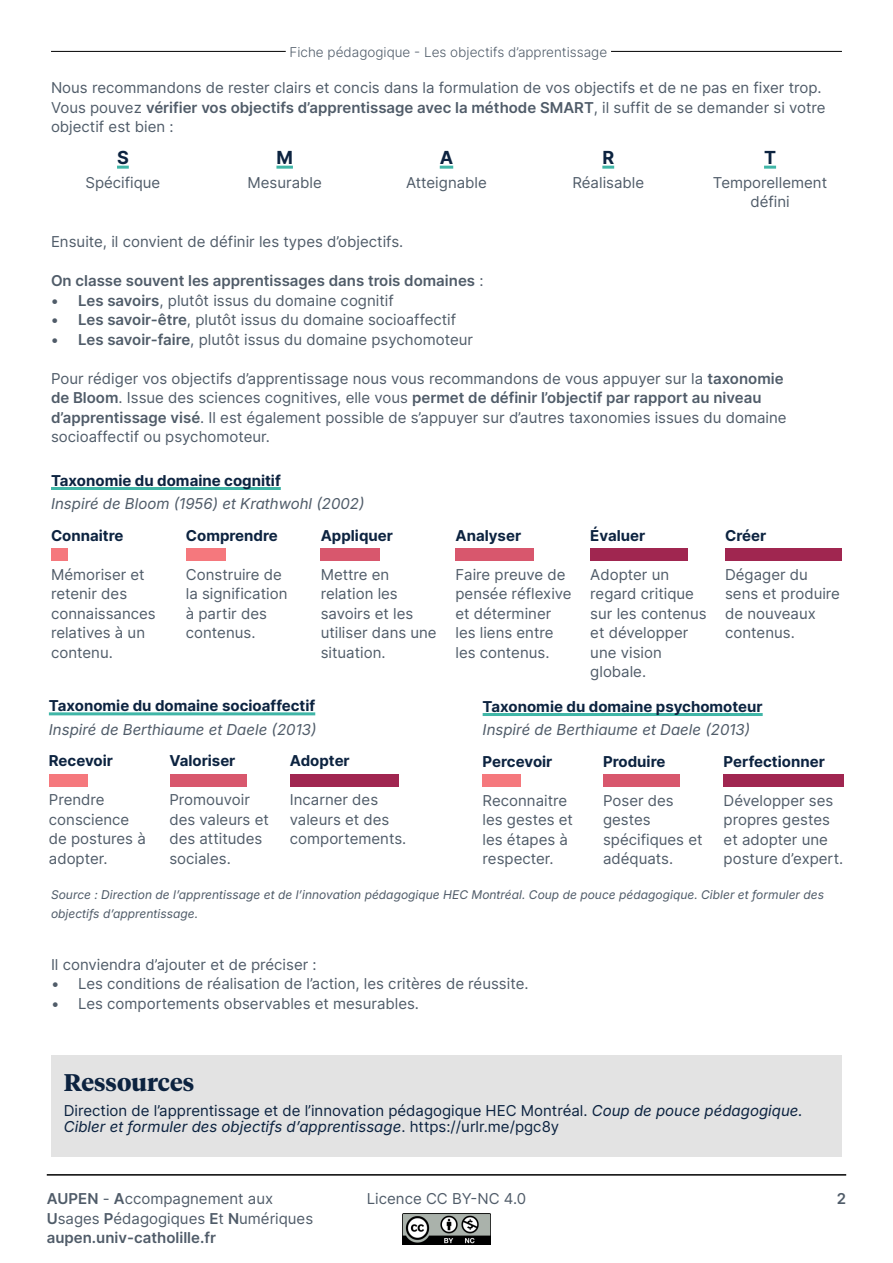
<style>
.page{position:relative;width:893px;height:1263px;background:#fff}
.page>*{position:absolute;margin:0;border:0;box-sizing:border-box;transform-origin:0 0}
._2è_titre{font:700 24px "Tiempos Headline";color:#0c2340}
.titres_2{font:700 18px "Inter";color:#0c2340}
.Style_de_paragraphe_1{font:15px/19.5px "Inter";color:#505c69}
.t1{font:15px/16.5px "Inter";color:#0c2340}
.Style_de_paragraphe_1-2{font:700 15px "Inter";color:#0c2340}
.Style_de_paragraphe_1-3{font:italic 15px "Inter";color:#505c69}
.titres_2-2{font:700 15px "Inter";color:#0c2340}
.Style_de_paragraphe_1-4{font:600 15px "Inter";color:#505c69}
.t2{font:300 13.5px "Inter";color:#505c69}
.Style_de_paragraphe_1-5{font:italic 12px/19.5px "Inter";color:#505c69}
.s1{font-weight:600}
.s2{font-weight:400}
.s3{font-style:italic}
</style>
<div class="page">
<hr style="left:47px;top:1174px;width:799px;height:1px;background:#000">
<img style="left:402px;top:1213px;width:89px;height:31px">
<hr style="left:51px;top:51px;width:791px;height:1px;background:#000">
<div style="left:286px;top:48px;width:325px;height:9px;background:#fff"></div>
<svg style="left:117px;top:166px;width:12px;height:3px"></svg>
<hr style="left:276px;top:166px;width:17px;height:3px;background:#40b6a7">
<svg style="left:440px;top:166px;width:13px;height:3px"></svg>
<svg style="left:602px;top:166px;width:12px;height:3px"></svg>
<svg style="left:764px;top:166px;width:12px;height:3px"></svg>
<div style="left:725px;top:548px;width:117px;height:13px;background:#a02650"></div>
<div style="left:590px;top:548px;width:98px;height:13px;background:#a02650"></div>
<div style="left:455px;top:548px;width:79px;height:13px;background:#d8576d"></div>
<div style="left:321px;top:548px;width:59px;height:13px;background:#d8576d"></div>
<div style="left:186px;top:548px;width:40px;height:13px;background:#f5787d"></div>
<div style="left:51px;top:548px;width:17px;height:13px;background:#f5787d"></div>
<hr style="left:51px;top:487px;width:230px;height:3px;background:#40b6a7">
<div style="left:290px;top:774px;width:108px;height:12px;background:#a02650"></div>
<div style="left:170px;top:774px;width:76px;height:12px;background:#d8576d"></div>
<div style="left:49px;top:774px;width:38px;height:12px;background:#f5787d"></div>
<hr style="left:49px;top:712px;width:266px;height:3px;background:#40b6a7">
<div style="left:724px;top:774px;width:120px;height:13px;background:#a02650"></div>
<div style="left:603px;top:774px;width:77px;height:13px;background:#d8576d"></div>
<div style="left:483px;top:774px;width:38px;height:13px;background:#f5787d"></div>
<hr style="left:483px;top:713px;width:280px;height:3px;background:#40b6a7">
<div style="left:51px;top:1055px;width:791px;height:101px;background:#e3e3e3"></div>
<p class="t2" style="left:290px;top:42px;width:319px">Fiche pédagogique - Les objectifs d’apprentissage</p>
<p class="Style_de_paragraphe_1" style="left:51px;top:78px;width:776px">Nous recommandons de rester clairs et concis dans la formulation de vos objectifs et de ne pas en fixer trop.<br>Vous pouvez <span class="s1">vérifier vos objectifs d’apprentissage avec la méthode SMART</span>, il suffit de se demander si votre objectif est bien :</p>
<p class="titres_2" style="left:117px;top:144px;width:13px">S</p>
<p class="Style_de_paragraphe_1" style="left:85px;top:172px;width:76px">Spécifique</p>
<p class="titres_2" style="left:276px;top:144px;width:18px">M</p>
<p class="Style_de_paragraphe_1" style="left:248px;top:172px;width:76px">Mesurable</p>
<p class="titres_2" style="left:440px;top:144px;width:15px">A</p>
<p class="Style_de_paragraphe_1" style="left:406px;top:172px;width:82px">Atteignable</p>
<p class="titres_2" style="left:602px;top:144px;width:13px">R</p>
<p class="Style_de_paragraphe_1" style="left:572px;top:172px;width:73px">Réalisable</p>
<p class="titres_2" style="left:764px;top:144px;width:14px">T</p>
<p class="Style_de_paragraphe_1" style="left:713px;top:172px;width:116px;text-align:center">Temporellement défini</p>
<p class="Style_de_paragraphe_1" style="left:51px;top:232px;width:354px">Ensuite, il convient de définir les types d’objectifs.</p>
<p class="Style_de_paragraphe_1-4" style="left:51px;top:270px;width:434px">On classe souvent les apprentissages dans trois domaines <span class="s2">:</span></p>
<p class="Style_de_paragraphe_1" style="left:51px;top:290px;width:344px"><span class="s1">• Les savoirs</span>, plutôt issus du domaine cognitif</p>
<p class="Style_de_paragraphe_1" style="left:51px;top:310px;width:407px"><span class="s1">• Les savoir-être</span>, plutôt issus du domaine socioaffectif</p>
<p class="Style_de_paragraphe_1" style="left:51px;top:329px;width:424px"><span class="s1">• Les savoir-faire</span>, plutôt issus du domaine psychomoteur</p>
<p class="Style_de_paragraphe_1" style="left:51px;top:368px;width:737px">Pour rédiger vos objectifs d’apprentissage nous vous recommandons de vous appuyer sur la <span class="s1">taxonomie de Bloom</span>. Issue des sciences cognitives, elle vous <span class="s1">permet de définir l’objectif par rapport au niveau d’apprentissage visé</span>. Il est également possible de s’appuyer sur d’autres taxonomies issues du domaine socioaffectif ou psychomoteur.</p>
<p class="titres_2-2" style="left:51px;top:469px;width:231px">Taxonomie du domaine cognitif</p>
<p class="Style_de_paragraphe_1-3" style="left:51px;top:493px;width:315px">Inspiré de Bloom (1956) et Krathwohl (2002)</p>
<p class="Style_de_paragraphe_1-2" style="left:51px;top:524px;width:74px">Connaitre</p>
<p class="Style_de_paragraphe_1" style="left:51px;top:564px;width:106px">Mémoriser et retenir des connaissances relatives à un contenu.</p>
<p class="Style_de_paragraphe_1-2" style="left:186px;top:524px;width:93px">Comprendre</p>
<p class="Style_de_paragraphe_1" style="left:186px;top:564px;width:103px">Construire de la signification à partir des contenus.</p>
<p class="Style_de_paragraphe_1-2" style="left:321px;top:524px;width:74px">Appliquer</p>
<p class="Style_de_paragraphe_1" style="left:321px;top:564px;width:118px">Mettre en relation les savoirs et les utiliser dans une situation.</p>
<p class="titres_2-2" style="left:49px;top:694px;width:268px">Taxonomie du domaine socioaffectif</p>
<p class="Style_de_paragraphe_1-3" style="left:49px;top:718px;width:269px">Inspiré de Berthiaume et Daele (2013)</p>
<p class="Style_de_paragraphe_1-2" style="left:49px;top:749px;width:66px">Recevoir</p>
<p class="Style_de_paragraphe_1" style="left:49px;top:790px;width:98px">Prendre conscience de postures à adopter.</p>
<p class="Style_de_paragraphe_1-2" style="left:169px;top:749px;width:68px">Valoriser</p>
<p class="Style_de_paragraphe_1" style="left:169px;top:790px;width:101px">Promouvoir des valeurs et des attitudes sociales.</p>
<p class="Style_de_paragraphe_1-2" style="left:290px;top:749px;width:61px">Adopter</p>
<p class="Style_de_paragraphe_1" style="left:290px;top:790px;width:118px">Incarner des valeurs et des comportements.</p>
<p class="Style_de_paragraphe_1-2" style="left:455px;top:524px;width:67px">Analyser</p>
<p class="Style_de_paragraphe_1" style="left:455px;top:564px;width:118px">Faire preuve de pensée réflexive et déterminer les liens entre les contenus.</p>
<p class="Style_de_paragraphe_1-2" style="left:590px;top:524px;width:56px">Évaluer</p>
<p class="Style_de_paragraphe_1" style="left:590px;top:564px;width:118px">Adopter un regard critique sur les contenus et développer une vision globale.</p>
<p class="Style_de_paragraphe_1-2" style="left:725px;top:524px;width:43px">Créer</p>
<p class="Style_de_paragraphe_1" style="left:725px;top:564px;width:116px">Dégager du sens et produire de nouveaux contenus.</p>
<p class="titres_2-2" style="left:483px;top:695px;width:282px">Taxonomie du domaine psychomoteur</p>
<p class="Style_de_paragraphe_1-3" style="left:483px;top:719px;width:269px">Inspiré de Berthiaume et Daele (2013)</p>
<p class="Style_de_paragraphe_1-2" style="left:483px;top:750px;width:71px">Percevoir</p>
<p class="Style_de_paragraphe_1" style="left:483px;top:790px;width:92px">Reconnaitre les gestes et les étapes à respecter.</p>
<p class="Style_de_paragraphe_1-2" style="left:603px;top:750px;width:64px">Produire</p>
<p class="Style_de_paragraphe_1" style="left:603px;top:790px;width:101px">Poser des gestes spécifiques et adéquats.</p>
<p class="Style_de_paragraphe_1-2" style="left:724px;top:750px;width:103px">Perfectionner</p>
<p class="Style_de_paragraphe_1" style="left:724px;top:790px;width:121px">Développer ses propres gestes et adopter une posture d’expert.</p>
<p class="Style_de_paragraphe_1-5" style="left:51px;top:884px;width:775px">Source : Direction de l’apprentissage et de l’innovation pédagogique HEC Montréal. Coup de pouce pédagogique. Cibler et formuler des objectifs d’apprentissage.</p>
<p class="Style_de_paragraphe_1" style="left:51px;top:954px;width:267px">Il conviendra d’ajouter et de préciser :</p>
<p class="Style_de_paragraphe_1" style="left:51px;top:974px;width:479px">• Les conditions de réalisation de l’action, les critères de réussite.</p>
<p class="Style_de_paragraphe_1" style="left:51px;top:993px;width:370px">• Les comportements observables et mesurables.</p>
<p class="_2è_titre" style="left:64px;top:1068px;width:132px">Ressources</p>
<p class="t1" style="left:64px;top:1102px;width:741px">Direction de l’apprentissage et de l’innovation pédagogique HEC Montréal. <span class="s3">Coup de pouce pédagogique.<br>Cibler et formuler des objectifs d’apprentissage</span>. https://urlr.me/pgc8y</p>
<p class="Style_de_paragraphe_1" style="left:47px;top:1189px;width:268px"><span class="s1">AUPEN</span> - <span class="s1">A</span>ccompagnement aux<br><span class="s1">U</span>sages <span class="s1">P</span>édagogiques <span class="s1">E</span>t <span class="s1">N</span>umériques <span class="s1">aupen.univ-catholille.fr</span></p>
<p class="Style_de_paragraphe_1" style="left:367px;top:1189px;width:161px">Licence CC BY-NC 4.0</p>
<p class="Style_de_paragraphe_1-4" style="left:837px;top:1188px;width:11px">2</p>
</div>
